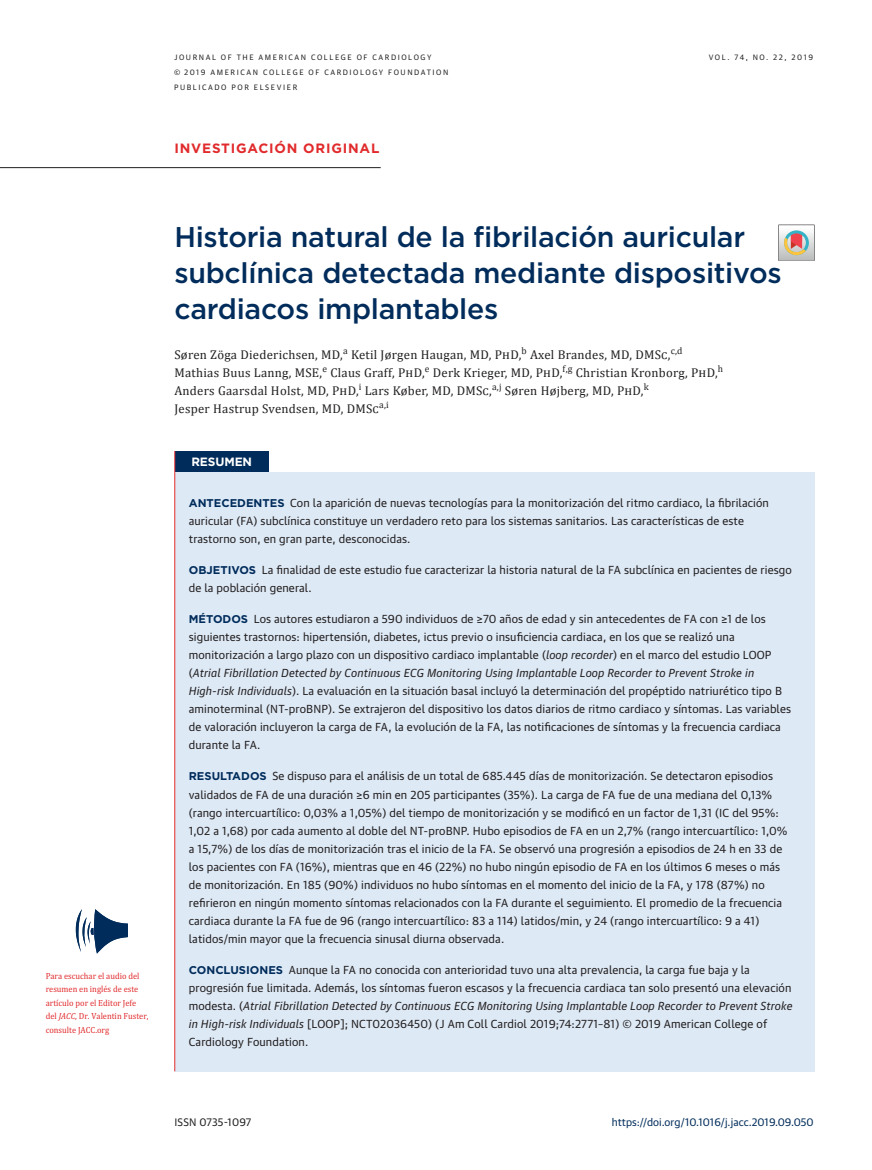
<style>
.page{position:relative;width:872px;height:1170px;background:#fff}
.page>*{position:absolute;margin:0;border:0;box-sizing:border-box;transform-origin:0 0}
.t1{font:500 28.5px/36px "Gotham";letter-spacing:-.01em;color:#002c5b}
.t2{font:700 13.5px "Gotham";letter-spacing:.06em;color:#e12a2c}
.t3{font:12.75px/18px "Cambria";letter-spacing:.02em;color:#221f1f}
.t4{font:700 12px "Gotham";letter-spacing:-.01em;color:#fff}
.t5{font:11.25px/18px "Guardian Text Sans";letter-spacing:.01em;color:#221f1f}
.t6{font:10.5px "Guardian Text Sans";color:#002c5b}
.t7{font:10.5px "Guardian Text Sans";letter-spacing:.015em;color:#221f1f}
.t8{font:9px/13.5px "Cambria";color:#e12a2c;scale:.94 1}
.t9{font:7.5px/15px "Guardian Text Sans";letter-spacing:.205em;color:#221f1f}
.s1{font-style:italic}
.s2{font-family:"Gotham";font-weight:700;color:#002c5b}
</style>
<div class="page">
<div style="left:778px;top:225px;width:36px;height:36px;border:1px solid #888688"></div>
<svg style="left:782px;top:230px;width:27px;height:26px"></svg>
<svg style="left:76px;top:909px;width:52px;height:44px"></svg>
<hr style="left:0;top:167px;width:381px;height:1px;background:#221f1f">
<div style="left:175px;top:451px;width:93px;height:21px;background:#002c5b"></div>
<div style="left:175px;top:472px;width:639px;height:599px;background:#dee9f6"></div>
<svg style="left:174px;top:451px;width:1px;height:21px"></svg>
<hr style="left:174px;top:472px;width:1px;height:599px;background:#e12a2c">
<p class="t9" style="left:174px;top:49px;width:259px">JOURNAL OF THE AMERICAN COLLEGE OF CARDIOLOGY</p>
<p class="t9" style="left:708px;top:49px;width:106px">VOL. 74, NO. 22, 2019</p>
<p class="t9" style="left:174px;top:64px;width:276px">© 2019 AMERICAN COLLEGE OF CARDIOLOGY FOUNDATION<br>PUBLICADO POR ELSEVIER</p>
<p class="t2" style="left:174px;top:141px;width:207px">INVESTIGACIÓN ORIGINAL</p>
<p class="t8" style="left:46px;top:969px;width:111px">Para escuchar el audio del resumen en inglés de este artículo por el Editor Jefe del <span class="s1">JACC</span>, Dr. Valentin Fuster, consulte JACC.org</p>
<h1 class="t1" style="left:174px;top:221px;width:609px">Historia natural de la fibrilación auricular subclínica detectada mediante dispositivos cardiacos implantables</h1>
<p class="t3" style="left:174px;top:346px;width:550px">Søren Zöga Diederichsen, MD,<sup>a</sup> Ketil Jørgen Haugan, MD, PhD,<sup>b</sup> Axel Brandes, MD, DMSc,<sup>c,d </sup>Mathias Buus Lanng, MSE,<sup>e</sup> Claus Graff, PhD,<sup>e</sup> Derk Krieger, MD, PhD,<sup>f,g</sup> Christian Kronborg, PhD,<sup>h </sup>Anders Gaarsdal Holst, MD, PhD,<sup>i</sup> Lars Køber, MD, DMSc,<sup>a,j</sup> Søren Højberg, MD, PhD,<sup>k<br></sup>Jesper Hastrup Svendsen, MD, DMSc<sup>a,i</sup></p>
<p class="t4" style="left:191px;top:455px;width:62px">RESUMEN</p>
<p class="t5" style="left:189px;top:494px;width:581px"><span class="s2">ANTECEDENTES</span> Con la aparición de nuevas tecnologías para la monitorización del ritmo cardiaco, la fibrilación auricular (FA) subclínica constituye un verdadero reto para los sistemas sanitarios. Las características de este trastorno son, en gran parte, desconocidas.</p>
<p class="t5" style="left:189px;top:561px;width:604px"><span class="s2">OBJETIVOS</span> La finalidad de este estudio fue caracterizar la historia natural de la FA subclínica en pacientes de riesgo de la población general.</p>
<p class="t5" style="left:189px;top:610px;width:604px"><span class="s2">MÉTODOS</span> Los autores estudiaron a 590 individuos de ≥70 años de edad y sin antecedentes de FA con ≥1 de los siguientes trastornos: hipertensión, diabetes, ictus previo o insuficiencia cardiaca, en los que se realizó una monitorización a largo plazo con un dispositivo cardiaco implantable (<span class="s1">loop recorder</span>) en el marco del estudio LOOP (<span class="s1">Atrial Fibrillation Detected by Continuous ECG Monitoring Using Implantable Loop Recorder to Prevent Stroke in High-risk Individuals</span>). La evaluación en la situación basal incluyó la determinación del propéptido natriurético tipo B aminoterminal (NT-proBNP). Se extrajeron del dispositivo los datos diarios de ritmo cardiaco y síntomas. Las variables de valoración incluyeron la carga de FA, la evolución de la FA, las notificaciones de síntomas y la frecuencia cardiaca durante la FA.</p>
<p class="t5" style="left:189px;top:767px;width:600px"><span class="s2">RESULTADOS</span> Se dispuso para el análisis de un total de 685.445 días de monitorización. Se detectaron episodios validados de FA de una duración ≥6 min en 205 participantes (35%). La carga de FA fue de una mediana del 0,13% (rango intercuartílico: 0,03% a 1,05%) del tiempo de monitorización y se modificó en un factor de 1,31 (IC del 95%:<br>1,02 a 1,68) por cada aumento al doble del NT-proBNP. Hubo episodios de FA en un 2,7% (rango intercuartílico: 1,0% a 15,7%) de los días de monitorización tras el inicio de la FA. Se observó una progresión a episodios de 24 h en 33 de los pacientes con FA (16%), mientras que en 46 (22%) no hubo ningún episodio de FA en los últimos 6 meses o más de monitorización. En 185 (90%) individuos no hubo síntomas en el momento del inicio de la FA, y 178 (87%) no refirieron en ningún momento síntomas relacionados con la FA durante el seguimiento. El promedio de la frecuencia cardiaca durante la FA fue de 96 (rango intercuartílico: 83 a 114) latidos/min, y 24 (rango intercuartílico: 9 a 41) latidos/min mayor que la frecuencia sinusal diurna observada.</p>
<p class="t5" style="left:189px;top:960px;width:605px"><span class="s2">CONCLUSIONES</span> Aunque la FA no conocida con anterioridad tuvo una alta prevalencia, la carga fue baja y la progresión fue limitada. Además, los síntomas fueron escasos y la frecuencia cardiaca tan solo presentó una elevación modesta. (<span class="s1">Atrial Fibrillation Detected by Continuous ECG Monitoring Using Implantable Loop Recorder to Prevent Stroke in High-risk Individuals</span> [LOOP]; NCT02036450) (J Am Coll Cardiol 2019;74:2771–81) © 2019 American College of Cardiology Foundation.</p>
<p class="t7" style="left:174px;top:1116px;width:78px">ISSN 0735-1097</p>
<p class="t6" style="left:612px;top:1116px;width:203px">https://doi.org/10.1016/j.jacc.2019.09.050</p>
</div>
